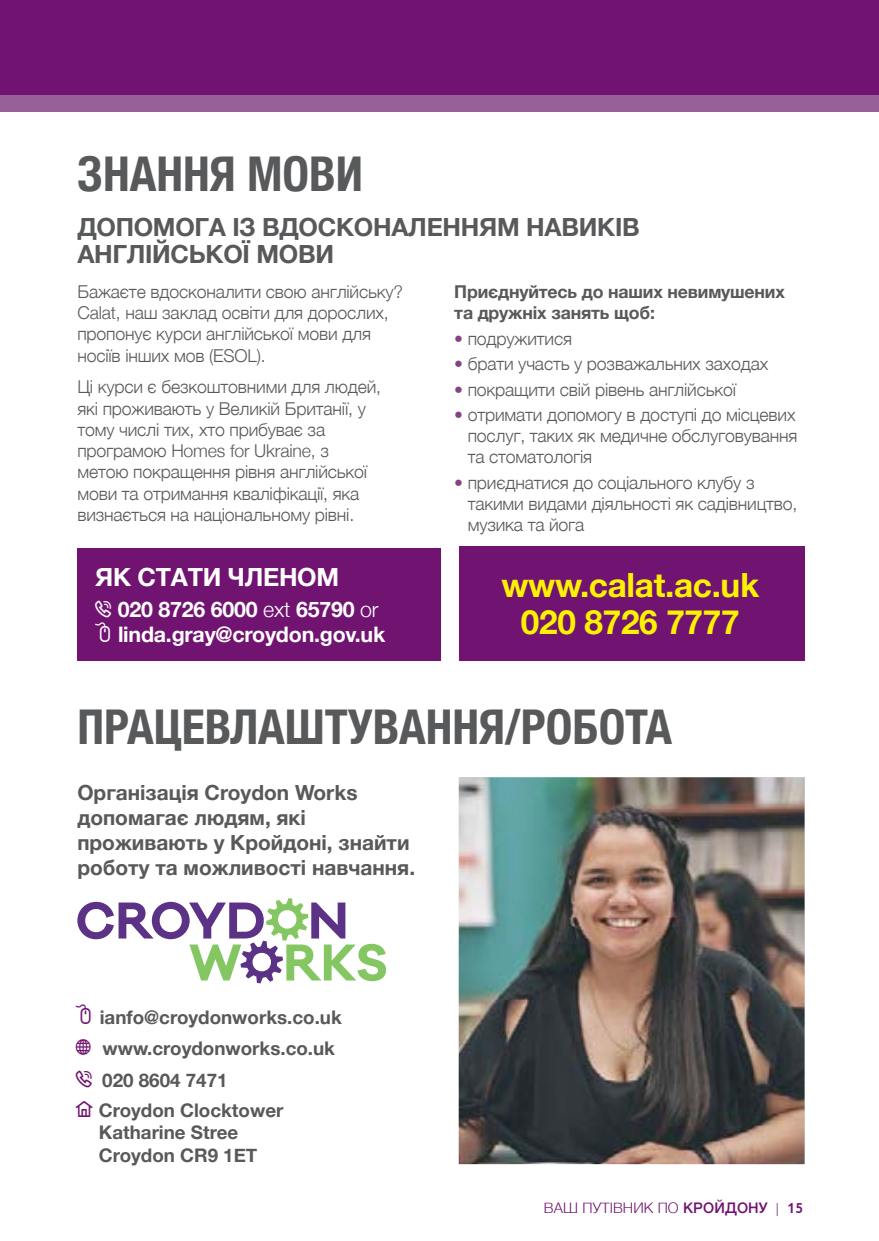
<style>
.page{position:relative;width:879px;height:1241px;background:#fff}
.page>*{position:absolute;margin:0;border:0;box-sizing:border-box;transform-origin:0 0}
.t1{font:700 condensed 47.95px "Helvetica Neue";color:#58595b}
.t2{font:700 33.25px/37.4px "Helvetica Neue";letter-spacing:-.01em;color:#fff200;text-align:center}
.t3{font:700 25.03px/27.1px "Helvetica Neue";letter-spacing:-.01em;color:#58595b}
.t4{font:700 25.03px "Helvetica Neue";letter-spacing:-.01em;color:#fff}
.t5{font:700 21.35px/25px "Helvetica Neue";letter-spacing:-.01em;color:#fff}
.t6{font:700 20.82px/25px "Helvetica Neue";color:#58595b}
.t7{font:700 18.72px/30.4px "Helvetica Neue";color:#58595b}
.t8{font:300 17.68px/21.2px "Helvetica Neue";letter-spacing:-.01em;color:#58595b}
.t9{font:700 17.68px/21.2px "Helvetica Neue";letter-spacing:-.01em;color:#58595b}
.t10{font:300 14.53px "Helvetica";letter-spacing:.01em;color:#711471}
.s1{color:#834385}
.s2{font-family:"Info Bits Things";font-weight:400;font-size:22.93px}
.s3{font-weight:300}
.s4{font-family:"Info Bits Things";font-weight:400;font-size:22.93px;color:#711471}
.s5{font-family:"Helvetica Neue";font-weight:500}
.s6{font-family:"Fiendstar"}
.s7{font-family:"Fiendstar";font-weight:600}
</style>
<div class="page">
<div style="left:0;top:0;width:878px;height:111px;background:#976098"></div>
<div style="left:0;top:0;width:878px;height:95px;background:#711471"></div>
<div style="left:77px;top:548px;width:363px;height:112px;background:#711471"></div>
<div style="left:458px;top:546px;width:346px;height:114px;background:#711471"></div>
<img style="left:458px;top:777px;width:346px;height:386px">
<svg style="left:77px;top:898px;width:309px;height:85px"></svg>
<h1 class="t1" style="left:77px;top:134px;width:287px">ЗНАННЯ МОВИ</h1>
<h3 class="t3" style="left:77px;top:214px;width:563px">ДОПОМОГА ІЗ ВДОСКОНАЛЕННЯМ НАВИКІВ<br>АНГЛІЙСЬКОЇ МОВИ</h3>
<p class="t8" style="left:77px;top:279px;width:327px">Бажаєте вдосконалити свою англійську?<br>Calat, наш заклад освіти для дорослих, пропонує курси англійської мови для носіїв інших мов (ESOL).</p>
<p class="t8" style="left:77px;top:375px;width:305px">Ці курси є безкоштовними для людей, які проживають у Великій Британії, у тому числі тих, хто прибуває за програмою Homes for Ukraine, з метою покращення рівня англійської мови та отримання кваліфікації, яка визнається на національному рівні.</p>
<p class="t9" style="left:454px;top:281px;width:332px">Приєднуйтесь до наших невимушених та дружніх занять щоб:</p>
<p class="t8" style="left:454px;top:326px;width:119px"><span class="s1">•</span> подружитися</p>
<p class="t8" style="left:454px;top:352px;width:315px"><span class="s1">•</span> брати участь у розважальних заходах</p>
<p class="t8" style="left:454px;top:377px;width:283px"><span class="s1">•</span> покращити свій рівень англійської</p>
<p class="t8" style="left:467px;top:403px;width:331px;text-align:justify;text-indent:-13px"><span class="s1">•</span> отримати допомогу в доступі до місцевих послуг, таких як медичне обслуговування та стоматологія</p>
<p class="t8" style="left:467px;top:470px;width:331px;text-indent:-13px"><span class="s1">•</span> приєднатися до соціального клубу з такими видами діяльності як садівництво, музика та йога</p>
<h3 class="t4" style="left:95px;top:557px;width:245px">ЯК СТАТИ ЧЛЕНОМ</h3>
<p class="t5" style="left:94px;top:597px;width:292px"><span class="s2">[</span> 020 8726 6000 <span class="s3">ext</span> 65790 <span class="s3">or </span><span class="s2">/</span> linda.gray@croydon.gov.uk</p>
<h2 class="t2" style="left:501px;top:567px;width:259px">www.calat.ac.uk<br>020 8726 7777</h2>
<h1 class="t1" style="left:77px;top:686px;width:596px">ПРАЦЕВЛАШТУВАННЯ/РОБОТА</h1>
<p class="t6" style="left:77px;top:780px;width:339px">Організація Croydon Works допомагає людям, які проживають у Кройдоні, знайти роботу та можливості навчання.</p>
<p class="t7" style="left:75px;top:1002px;width:268px"><span class="s4">/</span> ianfo@croydonworks.co.uk<br><span class="s4">X</span> www.croydonworks.co.uk</p>
<p class="t7" style="left:75px;top:1066px;width:210px;line-height:29.2px"><span class="s4">[</span> 020 8604 7471<br><span class="s4">]</span> Croydon Clocktower</p>
<p class="t7" style="left:99px;top:1121px;width:160px;line-height:22.9px">Katharine Stree<br>Croydon CR9 1ET</p>
<p class="t10" style="left:543px;top:1194px;width:260px">ВАШ ПУТІВНИК ПО <span class="s5">КРОЙДОНУ</span> <span class="s6">|</span> <span class="s7">15</span></p>
</div>
